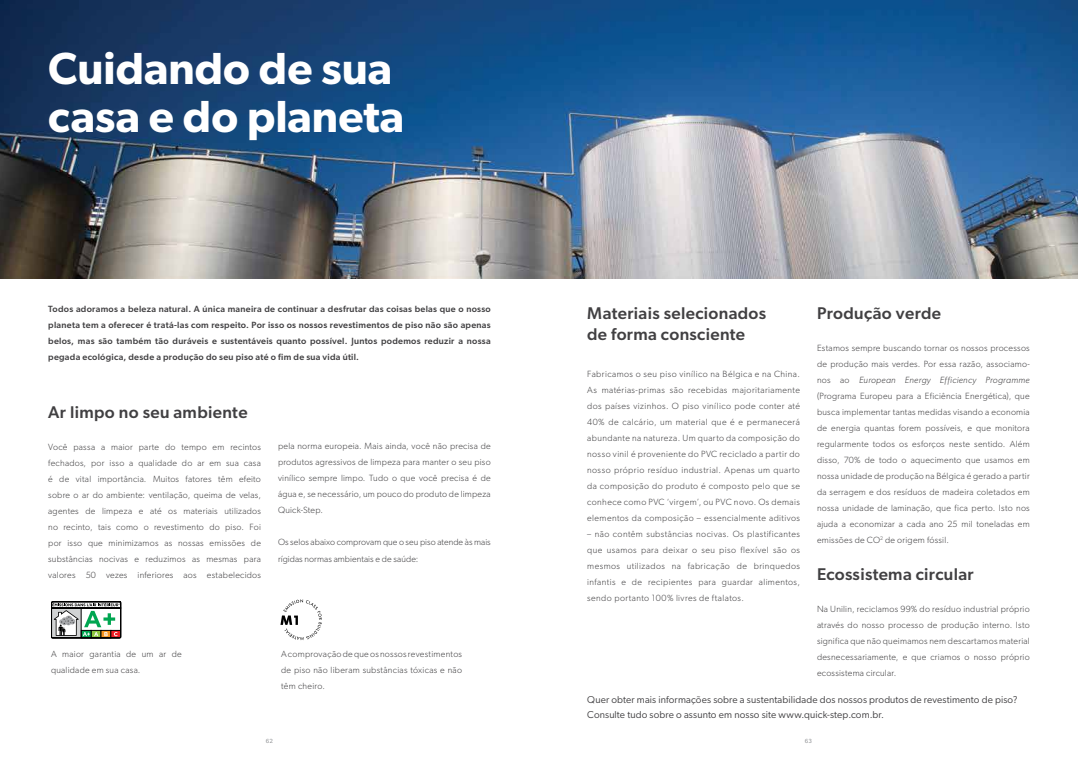
<style>
.page{position:relative;width:1078px;height:766px;background:#fff}
.page>*{position:absolute;margin:0;border:0;box-sizing:border-box;transform-origin:0 0}
.t1{font:600 45px/48px "Gibson";color:#fff}
.t2{font:500 17px/21px "Gibson";letter-spacing:.02em;color:#414042}
.t3{font:10px/15px "Gibson";letter-spacing:.015em;color:#414042}
.t4{font:300 9px/16px "Gibson";letter-spacing:.03em;color:#414042;text-align:justify}
.t5{font:500 9px/16px "Gibson";letter-spacing:.03em;color:#414042;text-align:justify}
.t6{font:300 9px/16px "Gibson";letter-spacing:.005em;color:#414042}
.t7{font:6px "Gibson";color:#939598}
.s1{font-style:italic}
</style>
<div class="page">
<img style="left:0;top:0;width:1077px;height:278px">
<svg style="left:51px;top:601px;width:70px;height:37px"></svg>
<svg style="left:280px;top:599px;width:42px;height:41px"></svg>
<h1 class="t1" style="left:48px;top:44px;width:357px">Cuidando de sua casa e do planeta</h1>
<p class="t5" style="left:48px;top:301px;width:444px">Todos adoramos a beleza natural. A única maneira de continuar a desfrutar das coisas belas que o nosso planeta tem a oferecer é tratá-las com respeito. Por isso os nossos revestimentos de piso não são apenas belos, mas são também tão duráveis e sustentáveis quanto possível. Juntos podemos reduzir a nossa pegada ecológica, desde a produção do seu piso até o fim de sua vida útil.</p>
<h2 class="t2" style="left:48px;top:401px;width:201px">Ar limpo no seu ambiente</h2>
<p class="t4" style="left:48px;top:438px;width:214px">Você passa a maior parte do tempo em recintos fechados, por isso a qualidade do ar em sua casa é de vital importância. Muitos fatores têm efeito sobre o ar do ambiente: ventilação, queima de velas, agentes de limpeza e até os materiais utilizados no recinto, tais como o revestimento do piso. Foi por isso que minimizamos as nossas emissões de substâncias nocivas e reduzimos as mesmas para valores 50 vezes inferiores aos estabelecidos</p>
<p class="t4" style="left:278px;top:438px;width:214px">pela norma europeia. Mais ainda, você não precisa de produtos agressivos de limpeza para manter o seu piso vinílico sempre limpo. Tudo o que você precisa é de água e, se necessário, um pouco do produto de limpeza Quick-Step.</p>
<p class="t6" style="left:278px;top:534px;width:214px">Os selos abaixo comprovam que o seu piso atende às mais rígidas normas ambientais e de saúde:</p>
<p class="t4" style="left:51px;top:646px;width:132px">A maior garantia de um ar de qualidade em sua casa.</p>
<p class="t4" style="left:281px;top:646px;width:182px">A comprovação de que os nossos revestimentos de piso não liberam substâncias tóxicas e não têm cheiro.</p>
<h2 class="t2" style="left:587px;top:302px;width:180px">Materiais selecionados de forma consciente</h2>
<p class="t4" style="left:587px;top:365px;width:214px">Fabricamos o seu piso vinílico na Bélgica e na China.<br>As matérias-primas são recebidas majoritariamente dos países vizinhos. O piso vinílico pode conter até 40% de calcário, um material que é e permanecerá abundante na natureza. Um quarto da composição do nosso vinil é proveniente do PVC reciclado a partir do nosso próprio resíduo industrial. Apenas um quarto da composição do produto é composto pelo que se conhece como PVC ‘virgem’, ou PVC novo. Os demais elementos da composição – essencialmente aditivos</p>
<p class="t4" style="left:587px;top:525px;width:214px">– não contêm substâncias nocivas. Os plastificantes que usamos para deixar o seu piso flexível são os mesmos utilizados na fabricação de brinquedos infantis e de recipientes para guardar alimentos, sendo portanto 100% livres de ftalatos.</p>
<h2 class="t2" style="left:816px;top:302px;width:125px">Produção verde</h2>
<p class="t4" style="left:816px;top:339px;width:214px">Estamos sempre buscando tornar os nossos processos de produção mais verdes. Por essa razão, associamo&shy;nos ao <span class="s1">European Energy Efficiency Programme </span>(Programa Europeu para a Eficiência Energética), que busca implementar tantas medidas visando a economia de energia quantas forem possíveis, e que monitora regularmente todos os esforços neste sentido. Além disso, 70% de todo o aquecimento que usamos em nossa unidade de produção na Bélgica é gerado a partir da serragem e dos resíduos de madeira coletados em nossa unidade de laminação, que fica perto. Isto nos ajuda a economizar a cada ano 25 mil toneladas em emissões de CO<sup>2</sup> de origem fóssil.</p>
<h2 class="t2" style="left:816px;top:563px;width:158px">Ecossistema circular</h2>
<p class="t4" style="left:816px;top:600px;width:214px">Na Unilin, reciclamos 99% do resíduo industrial próprio através do nosso processo de produção interno. Isto significa que não queimamos nem descartamos material desnecessariamente, e que criamos o nosso próprio ecossistema circular.</p>
<p class="t3" style="left:587px;top:691px;width:432px">Quer obter mais informações sobre a sustentabilidade dos nossos produtos de revestimento de piso?<br>Consulte tudo sobre o assunto em nosso site www.quick-step.com.br.</p>
<p class="t7" style="left:266px;top:737px;width:9px">62</p>
<p class="t7" style="left:804px;top:737px;width:9px">63</p>
</div>
